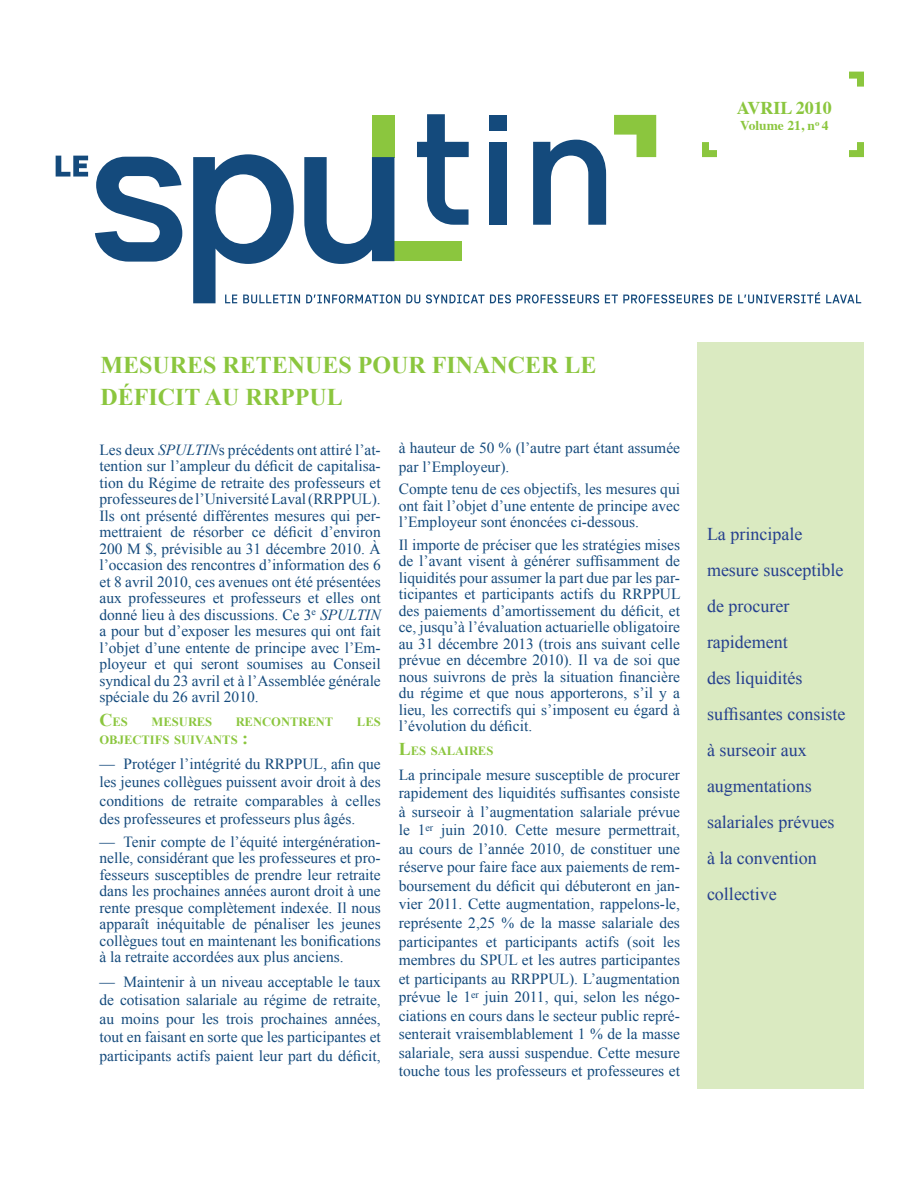
<style>
.page{position:relative;width:918px;height:1188px;background:#fff}
.page>*{position:absolute;margin:0;border:0;box-sizing:border-box;transform-origin:0 0}
.Titre{font:700 24px/32.4px "Times New Roman";color:#8bc63e}
.BlocVert{font:18px/36px "Times New Roman";color:#253f8e}
.t1{font:700 18px "Times";color:#8bc63e}
.Texte{font:15.45px/16.5px "Times New Roman";color:#144a7c;text-align:justify}
.ABC{font:15.45px/18.6px "Times New Roman";color:#144a7c;text-align:justify}
.t2{font:700 13.5px "Times";color:#8bc63e}
.Titre1{font:700 12.6px "Times New Roman";color:#8bc63e}
.s1{font-style:italic}
.s2{font-size:18px}
</style>
<div class="page">
<svg style="left:417px;top:114px;width:52px;height:111px"></svg>
<div style="left:490px;top:142px;width:17px;height:83px;background:#144a7c"></div>
<svg style="left:533px;top:140px;width:73px;height:85px"></svg>
<svg style="left:56px;top:156px;width:32px;height:21px"></svg>
<div style="left:490px;top:115px;width:17px;height:15px;background:#144a7c"></div>
<div style="left:372px;top:115px;width:22px;height:42px;background:#8bc63e"></div>
<div style="left:394px;top:242px;width:68px;height:19px;background:#8bc63e"></div>
<svg style="left:95px;top:157px;width:87px;height:105px"></svg>
<svg style="left:614px;top:115px;width:42px;height:42px"></svg>
<svg style="left:702px;top:142px;width:15px;height:15px"></svg>
<svg style="left:849px;top:142px;width:15px;height:15px"></svg>
<svg style="left:849px;top:72px;width:15px;height:15px"></svg>
<svg style="left:406px;top:295px;width:14px;height:8px"></svg>
<svg style="left:426px;top:295px;width:85px;height:8px"></svg>
<svg style="left:517px;top:294px;width:82px;height:10px"></svg>
<svg style="left:605px;top:294px;width:108px;height:10px"></svg>
<svg style="left:719px;top:295px;width:13px;height:8px"></svg>
<svg style="left:826px;top:295px;width:35px;height:8px"></svg>
<svg style="left:193px;top:154px;width:207px;height:150px"></svg>
<svg style="left:738px;top:292px;width:82px;height:11px"></svg>
<div style="left:698px;top:342px;width:166px;height:747px;background:#daeac1"></div>
<p class="t1" style="left:737px;top:91px;width:97px">AVRIL 2010</p>
<p class="t2" style="left:740px;top:113px;width:90px">Volume 21, n<sup>o</sup> 4</p>
<p class="Titre" style="left:100px;top:348px;width:498px">MESURES RETENUES POUR FINANCER LE<br>DÉFICIT AU RRPPUL</p>
<p class="Texte" style="left:99px;top:441px;width:283px">Les deux <span class="s1">SPULTIN</span>s précédents ont attiré l’at&shy;tention sur l’ampleur du déficit de capitalisa&shy;tion du Régime de retraite des professeurs et professeures de l’Université Laval (RRPPUL).<br>Ils ont présenté différentes mesures qui per&shy;mettraient de résorber ce déficit d’environ 200 M $, prévisible au 31 décembre 2010. À l’occasion des rencontres d’information des 6 et 8 avril 2010, ces avenues ont été présentées aux professeures et professeurs et elles ont donné lieu à des discussions. Ce 3<sup>e</sup> <span class="s1">SPULTIN </span>a pour but d’exposer les mesures qui ont fait l’objet d’une entente de principe avec l’Em&shy;ployeur et qui seront soumises au Conseil syndical du 23 avril et à l’Assemblée générale spéciale du 26 avril 2010.</p>
<p class="Titre1" style="left:100px;top:713px;width:30px"><span class="s2">C</span>ES</p>
<p class="Titre1" style="left:152px;top:713px;width:62px">MESURES</p>
<p class="Titre1" style="left:236px;top:713px;width:99px">RENCONTRENT</p>
<p class="Titre1" style="left:357px;top:713px;width:25px">LES</p>
<p class="Titre1" style="left:100px;top:731px;width:150px">OBJECTIFS SUIVANTS <span class="s2">:</span></p>
<p class="ABC" style="left:100px;top:754px;width:283px">— Protéger l’intégrité du RRPPUL, afin que les jeunes collègues puissent avoir droit à des conditions de retraite comparables à celles des professeures et professeurs plus âgés.</p>
<p class="ABC" style="left:100px;top:833px;width:283px;line-height:16.5px">— Tenir compte de l’équité intergénération&shy;nelle, considérant que les professeures et pro&shy;fesseurs susceptibles de prendre leur retraite dans les prochaines années auront droit à une rente presque complètement indexée. Il nous apparaît inéquitable de pénaliser les jeunes collègues tout en maintenant les bonifications à la retraite accordées aux plus anciens.</p>
<p class="ABC" style="left:100px;top:972px;width:283px">— Maintenir à un niveau acceptable le taux de cotisation salariale au régime de retraite, au moins pour les trois prochaines années, tout en faisant en sorte que les participantes et participants actifs paient leur part du déficit,</p>
<p class="ABC" style="left:399px;top:438px;width:283px">à hauteur de 50 % (l’autre part étant assumée par l’Employeur).</p>
<p class="Texte" style="left:399px;top:480px;width:283px">Compte tenu de ces objectifs, les mesures qui ont fait l’objet d’une entente de principe avec l’Employeur sont énoncées ci-dessous.</p>
<p class="Texte" style="left:399px;top:536px;width:283px">Il importe de préciser que les stratégies mises de l’avant visent à générer suffisamment de liquidités pour assumer la part due par les par&shy;ticipantes et participants actifs du RRPPUL des paiements d’amortissement du déficit, et ce, jusqu’à l’évaluation actuarielle obligatoire au 31 décembre 2013 (trois ans suivant celle prévue en décembre 2010). Il va de soi que nous suivrons de près la situation financière du régime et que nous apporterons, s’il y a lieu, les correctifs qui s’imposent eu égard à l’évolution du déficit.</p>
<p class="Titre1" style="left:399px;top:742px;width:49px"><span class="s2">L</span>ES SALAIR</p>
<p class="Titre1" style="left:478px;top:742px;width:17px">ES</p>
<p class="Texte" style="left:399px;top:765px;width:283px;line-height:18.6px">La principale mesure susceptible de procurer rapidement des liquidités suffisantes consiste à surseoir à l’augmentation salariale prévue le 1<sup>er</sup> juin 2010. Cette mesure permettrait, au cours de l’année 2010, de constituer une réserve pour faire face aux paiements de rem&shy;boursement du déficit qui débuteront en jan&shy;vier 2011. Cette augmentation, rappelons-le, représente 2,25 % de la masse salariale des participantes et participants actifs (soit les membres du SPUL et les autres participantes et participants au RRPPUL). L’augmentation prévue le 1<sup>er</sup> juin 2011, qui, selon les négo&shy;ciations en cours dans le secteur public repré&shy;senterait vraisemblablement 1 % de la masse salariale, sera aussi suspendue. Cette mesure touche tous les professeurs et professeures et</p>
<p class="BlocVert" style="left:707px;top:516px;width:140px">La principale mesure susceptible de procurer rapidement<br>des liquidités suffisantes consiste à surseoir aux augmentations salariales prévues à la convention collective</p>
</div>
